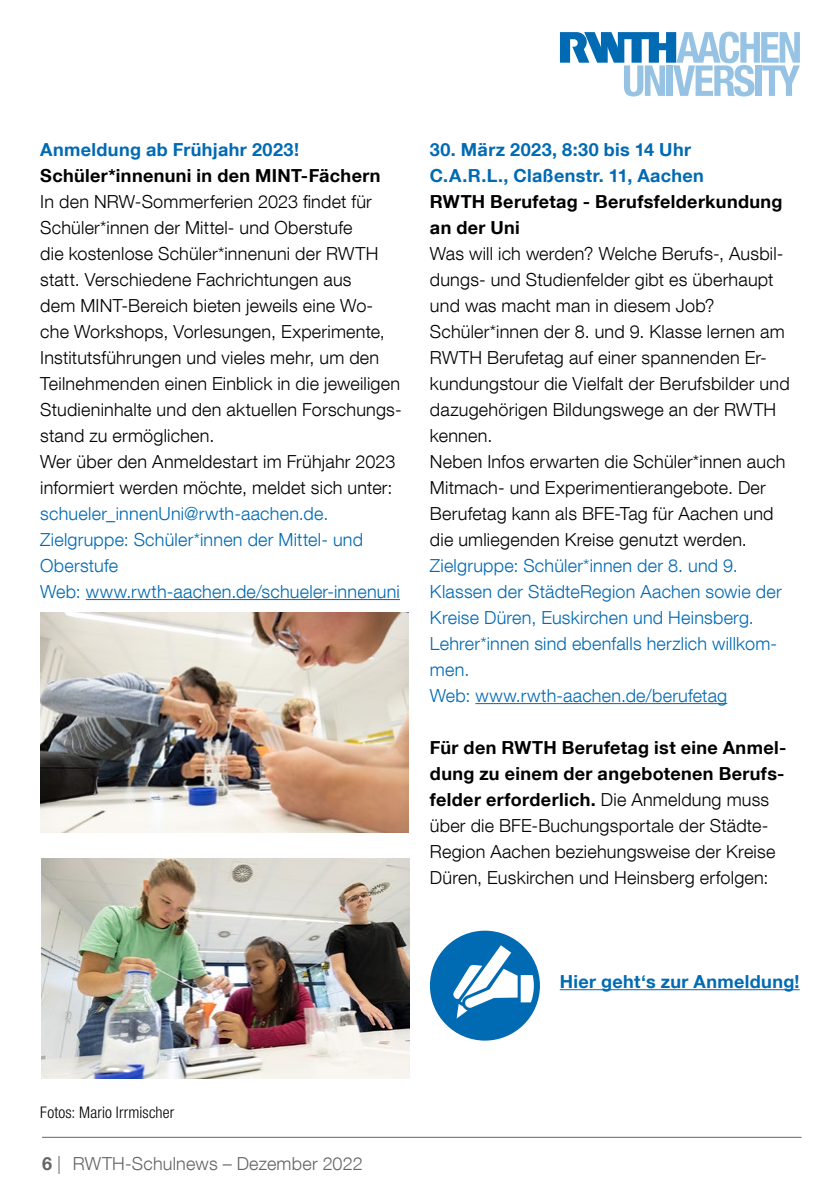
<style>
.page{position:relative;width:840px;height:1191px;background:#fff}
.page>*{position:absolute;margin:0;border:0;box-sizing:border-box;transform-origin:0 0}
.t1{font:300 18px/26px "Helvetica Neue LT Com";letter-spacing:.01em;color:#000}
.t2{font:300 18px/26px "Helvetica Neue LT Com";letter-spacing:.01em;color:#006ab3}
.t3{font:700 18px/26px "Helvetica Neue LT Com";letter-spacing:.02em;color:#006ab3}
.t4{font:700 18px/26px "Helvetica Neue LT Com";letter-spacing:.02em;color:#000}
.t5{font:300 18px "Helvetica Neue LT Com";letter-spacing:.01em;color:#646567}
.t6{font:300 condensed 16px "Helvetica Neue LT Com";letter-spacing:.01em;color:#000}
.s1{font-weight:700}
</style>
<div class="page">
<hr style="left:42px;top:1136px;width:759px;height:1px;background:#646567">
<div style="left:429px;top:930px;width:110px;height:110px;background:#006ab3;border-radius:50%"></div>
<svg style="left:453px;top:945px;width:80px;height:73px"></svg>
<hr style="left:559px;top:989px;width:240px;height:1px;background:#006ab3">
<svg style="left:559px;top:32px;width:240px;height:64px"></svg>
<hr style="left:86px;top:599px;width:314px;height:1px;background:#006ab3">
<hr style="left:475px;top:703px;width:252px;height:1px;background:#006ab3">
<img style="left:40px;top:612px;width:368px;height:220px">
<img style="left:41px;top:858px;width:368px;height:220px">
<p class="t3" style="left:40px;top:136px;width:260px">Anmeldung ab Frühjahr 2023!</p>
<p class="t4" style="left:40px;top:162px;width:341px">Schüler*innenuni in den MINT-Fächern</p>
<p class="t1" style="left:40px;top:188px;width:362px">In den NRW-Sommerferien 2023 findet für Schüler*innen der Mittel- und Oberstufe<br>die kostenlose Schüler*innenuni der RWTH statt. Verschiedene Fachrichtungen aus<br>dem MINT-Bereich bieten jeweils eine Wo&shy;che Workshops, Vorlesungen, Experimente, Institutsführungen und vieles mehr, um den Teilnehmenden einen Einblick in die jeweiligen Studieninhalte und den aktuellen Forschungs&shy;stand zu ermöglichen.<br>Wer über den Anmeldestart im Frühjahr 2023 informiert werden möchte, meldet sich unter:</p>
<p class="t2" style="left:40px;top:500px;width:361px">schueler_innenUni@rwth-aachen.de.<br>Zielgruppe: Schüler*innen der Mittel- und Oberstufe<br>Web: www.rwth-aachen.de/schueler-innenuni</p>
<p class="t3" style="left:429px;top:136px;width:275px">30. März 2023, 8:30 bis 14 Uhr<br>C.A.R.L., Claßenstr. 11, Aachen</p>
<p class="t4" style="left:429px;top:188px;width:354px">RWTH Berufetag - Berufsfelderkundung an der Uni</p>
<p class="t1" style="left:429px;top:240px;width:361px">Was will ich werden? Welche Berufs-, Ausbil&shy;dungs- und Studienfelder gibt es überhaupt und was macht man in diesem Job?<br>Schüler*innen der 8. und 9. Klasse lernen am RWTH Berufetag auf einer spannenden Er&shy;kundungstour die Vielfalt der Berufsbilder und dazugehörigen Bildungswege an der RWTH kennen.<br>Neben Infos erwarten die Schüler*innen auch Mitmach- und Experimentierangebote. Der Berufetag kann als BFE-Tag für Aachen und die umliegenden Kreise genutzt werden.</p>
<p class="t2" style="left:429px;top:552px;width:353px">Zielgruppe: Schüler*innen der 8. und 9.<br>Klassen der StädteRegion Aachen sowie der Kreise Düren, Euskirchen und Heinsberg.<br>Lehrer*innen sind ebenfalls herzlich willkom&shy;men.<br>Web: www.rwth-aachen.de/berufetag</p>
<p class="t1" style="left:429px;top:734px;width:358px"><span class="s1">Für den RWTH Berufetag ist eine Anmel&shy;dung zu einem der angebotenen Berufs&shy;felder erforderlich.</span> Die Anmeldung muss über die BFE-Buchungsportale der Städte-Region Aachen beziehungsweise der Kreise Düren, Euskirchen und Heinsberg erfolgen:</p>
<p class="t3" style="left:559px;top:968px;width:241px">Hier geht‘s zur Anmeldung!</p>
<p class="t6" style="left:40px;top:1103px;width:135px">Fotos: Mario Irrmischer</p>
<p class="t5" style="left:42px;top:1153px;width:322px"><span class="s1">6</span> | RWTH-Schulnews – Dezember 2022</p>
</div>
